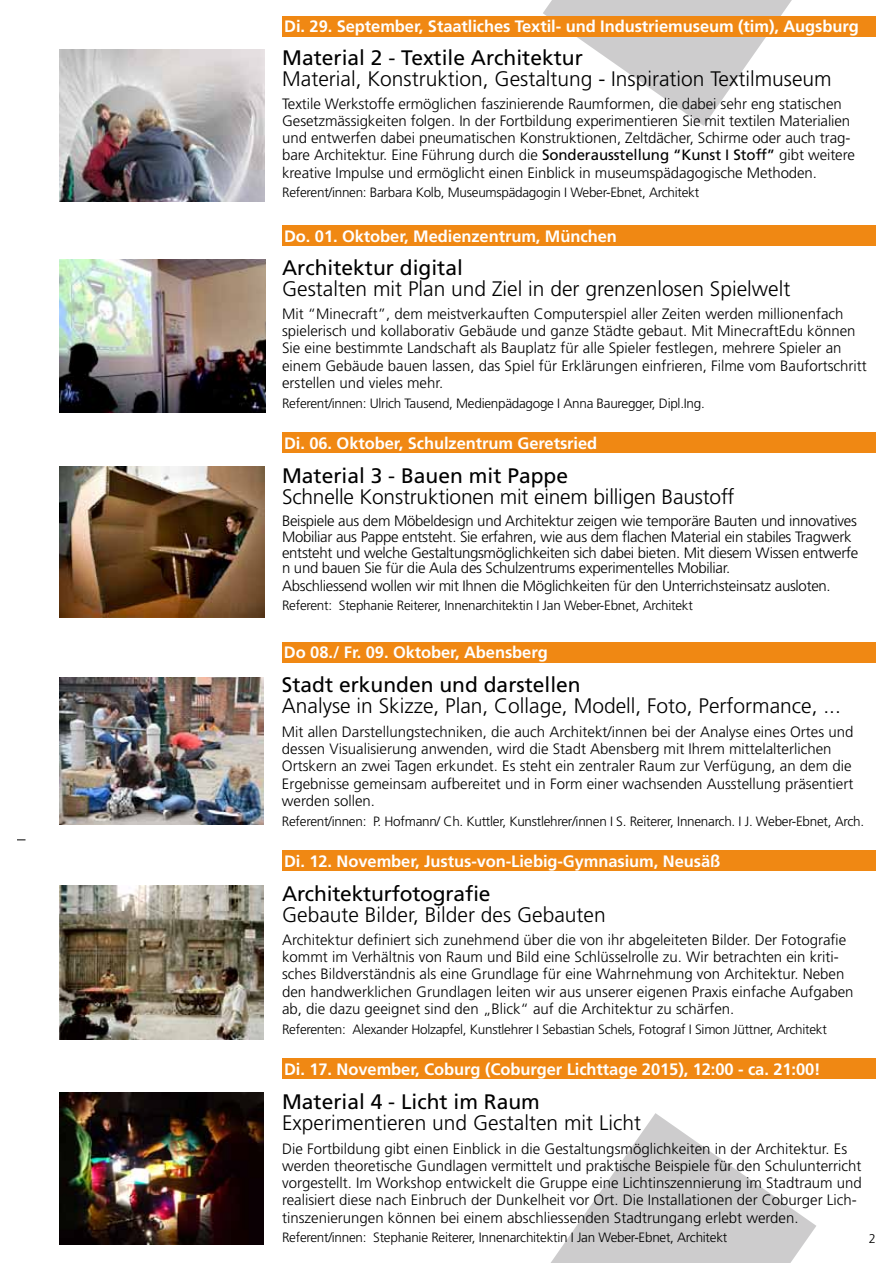
<style>
.page{position:relative;width:893px;height:1263px;background:#fff}
.page>*{position:absolute;margin:0;border:0;box-sizing:border-box;transform-origin:0 0}
.t1{font:300 21px "Frutiger LT Std";color:#000}
.t2{font:21px "Frutiger LT Std";color:#000}
.t3{font:700 16.5px "Frutiger LT Std";letter-spacing:-.005em;color:#fff}
.t4{font:300 15px/17.2px "Frutiger LT Std";color:#000}
.t5{font:300 15px/15.8px "Frutiger LT Std";letter-spacing:-.02em;color:#000}
.t6{font:300 13.5px "Frutiger LT Std";letter-spacing:-.02em;color:#000}
.t7{font:300 12.75px "Frutiger LT Std";color:#000}
.s1{font-weight:400}
</style>
<div class="page">
<img style="left:60px;top:260px;width:205px;height:153px">
<div style="left:282px;top:226px;width:594px;height:20px;background:#f08813"></div>
<div style="left:282px;top:433px;width:594px;height:20px;background:#f08813"></div>
<svg style="left:543px;top:0;width:273px;height:126px"></svg>
<svg style="left:551px;top:1113px;width:265px;height:150px"></svg>
<div style="left:282px;top:642px;width:594px;height:20px;background:#f08813"></div>
<img style="left:59px;top:677px;width:204px;height:147px">
<img style="left:60px;top:467px;width:204px;height:150px">
<div style="left:282px;top:16px;width:594px;height:20px;background:#f08813"></div>
<img style="left:59px;top:49px;width:205px;height:153px">
<div style="left:282px;top:850px;width:594px;height:21px;background:#f08813"></div>
<img style="left:60px;top:885px;width:204px;height:154px">
<div style="left:282px;top:1059px;width:594px;height:20px;background:#f08813"></div>
<img style="left:59px;top:1093px;width:205px;height:152px">
<p class="t3" style="left:284px;top:17px;width:576px">Di. 29. September, Staatliches Textil- und Industriemuseum (tim), Augsburg</p>
<h1 class="t2" style="left:282px;top:45px;width:302px">Material 2 - Textile Architektur</h1>
<h1 class="t1" style="left:282px;top:67px;width:551px">Material, Konstruktion, Gestaltung - Inspiration Textilmuseum</h1>
<p class="t4" style="left:282px;top:95px;width:574px">Textile Werkstoffe ermöglichen faszinierende Raumformen, die dabei sehr eng statischen Gesetzmässigkeiten folgen. In der Fortbildung experimentieren Sie mit textilen Materialien und entwerfen dabei pneumatischen Konstruktionen, Zeltdächer, Schirme oder auch trag&shy;bare Architektur. Eine Führung durch die <span class="s1">Sonderausstellung “Kunst I Stoff”</span> gibt weitere kreative Impulse und ermöglicht einen Einblick in museumspädagogische Methoden.</p>
<p class="t6" style="left:282px;top:185px;width:418px">Referent/innen: Barbara Kolb, Museumspädagogin I Weber-Ebnet, Architekt</p>
<p class="t3" style="left:284px;top:227px;width:334px">Do. 01. Oktober, Medienzentrum, München</p>
<h1 class="t2" style="left:282px;top:256px;width:182px">Architektur digital</h1>
<h1 class="t1" style="left:282px;top:277px;width:510px">Gestalten mit Plan und Ziel in der grenzenlosen Spielwelt</h1>
<p class="t4" style="left:282px;top:305px;width:586px">Mit “Minecraft”, dem meistverkauften Computerspiel aller Zeiten werden millionenfach spielerisch und kollaborativ Gebäude und ganze Städte gebaut. Mit MinecraftEdu können Sie eine bestimmte Landschaft als Bauplatz für alle Spieler festlegen, mehrere Spieler an einem Gebäude bauen lassen, das Spiel für Erklärungen einfrieren, Filme vom Baufortschritt erstellen und vieles mehr.</p>
<p class="t6" style="left:282px;top:395px;width:424px">Referent/innen: Ulrich Tausend, Medienpädagoge I Anna Bauregger, Dipl.Ing.</p>
<p class="t3" style="left:284px;top:434px;width:315px">Di. 06. Oktober, Schulzentrum Geretsried</p>
<h1 class="t2" style="left:282px;top:463px;width:287px">Material 3 - Bauen mit Pappe</h1>
<h1 class="t1" style="left:282px;top:484px;width:454px">Schnelle Konstruktionen mit einem billigen Baustoff</h1>
<p class="t5" style="left:282px;top:513px;width:578px">Beispiele aus dem Möbeldesign und Architektur zeigen wie temporäre Bauten und innovatives Mobiliar aus Pappe entsteht. Sie erfahren, wie aus dem flachen Material ein stabiles Tragwerk entsteht und welche Gestaltungsmöglichkeiten sich dabei bieten. Mit diesem Wissen entwerfe n und bauen Sie für die Aula des Schulzentrums experimentelles Mobiliar.</p>
<p class="t5" style="left:282px;top:578px;width:550px">Abschliessend wollen wir mit Ihnen die Möglichkeiten für den Unterrichsteinsatz ausloten.</p>
<p class="t6" style="left:282px;top:598px;width:412px">Referent: Stephanie Reiterer, Innenarchitektin I Jan Weber-Ebnet, Architekt</p>
<p class="t3" style="left:284px;top:643px;width:265px">Do 08./ Fr. 09. Oktober, Abensberg</p>
<h1 class="t2" style="left:282px;top:672px;width:300px">Stadt erkunden und darstellen</h1>
<h1 class="t1" style="left:282px;top:694px;width:560px">Analyse in Skizze, Plan, Collage, Modell, Foto, Performance, ...</h1>
<p class="t4" style="left:282px;top:723px;width:573px">Mit allen Darstellungstechniken, die auch Architekt/innen bei der Analyse eines Ortes und dessen Visualisierung anwenden, wird die Stadt Abensberg mit Ihrem mittelalterlichen Ortskern an zwei Tagen erkundet. Es steht ein zentraler Raum zur Verfügung, an dem die Ergebnisse gemeinsam aufbereitet und in Form einer wachsenden Ausstellung präsentiert werden sollen.</p>
<p class="t6" style="left:282px;top:813px;width:584px">Referent/innen: P. Hofmann/ Ch. Kuttler, Kunstlehrer/innen I S. Reiterer, Innenarch. I J. Weber-Ebnet, Arch.</p>
<p class="t3" style="left:284px;top:851px;width:438px">Di. 12. November, Justus-von-Liebig-Gymnasium, Neusäß</p>
<h1 class="t2" style="left:282px;top:882px;width:210px">Architekturfotografie</h1>
<h1 class="t1" style="left:282px;top:903px;width:325px">Gebaute Bilder, Bilder des Gebauten</h1>
<p class="t4" style="left:282px;top:931px;width:573px">Architektur definiert sich zunehmend über die von ihr abgeleiteten Bilder. Der Fotografie kommt im Verhältnis von Raum und Bild eine Schlüsselrolle zu. Wir betrachten ein kriti&shy;sches Bildverständnis als eine Grundlage für eine Wahrnehmung von Architektur. Neben den handwerklichen Grundlagen leiten wir aus unserer eigenen Praxis einfache Aufgaben ab, die dazu geeignet sind den „Blick“ auf die Architektur zu schärfen.</p>
<p class="t6" style="left:282px;top:1021px;width:546px">Referenten: Alexander Holzapfel, Kunstlehrer I Sebastian Schels, Fotograf I Simon Jüttner, Architekt</p>
<p class="t3" style="left:284px;top:1060px;width:538px">Di. 17. November, Coburg (Coburger Lichttage 2015), 12:00 - ca. 21:00!</p>
<h1 class="t2" style="left:282px;top:1089px;width:259px">Material 4 - Licht im Raum</h1>
<h1 class="t1" style="left:282px;top:1110px;width:360px">Experimentieren und Gestalten mit Licht</h1>
<p class="t4" style="left:282px;top:1140px;width:581px">Die Fortbildung gibt einen Einblick in die Gestaltungsmöglichkeiten in der Architektur. Es werden theoretische Gundlagen vermittelt und praktische Beispiele für den Schulunterricht vorgestellt. Im Workshop entwickelt die Gruppe eine Lichtinszennierung im Stadtraum und realisiert diese nach Einbruch der Dunkelheit vor Ort. Die Installationen der Coburger Lich&shy;tinszenierungen können bei einem abschliessenden Stadtrungang erlebt werden.</p>
<p class="t6" style="left:282px;top:1230px;width:447px">Referent/innen: Stephanie Reiterer, Innenarchitektin I Jan Weber-Ebnet, Architekt</p>
<p class="t7" style="left:869px;top:1232px;width:9px">2</p>
</div>
